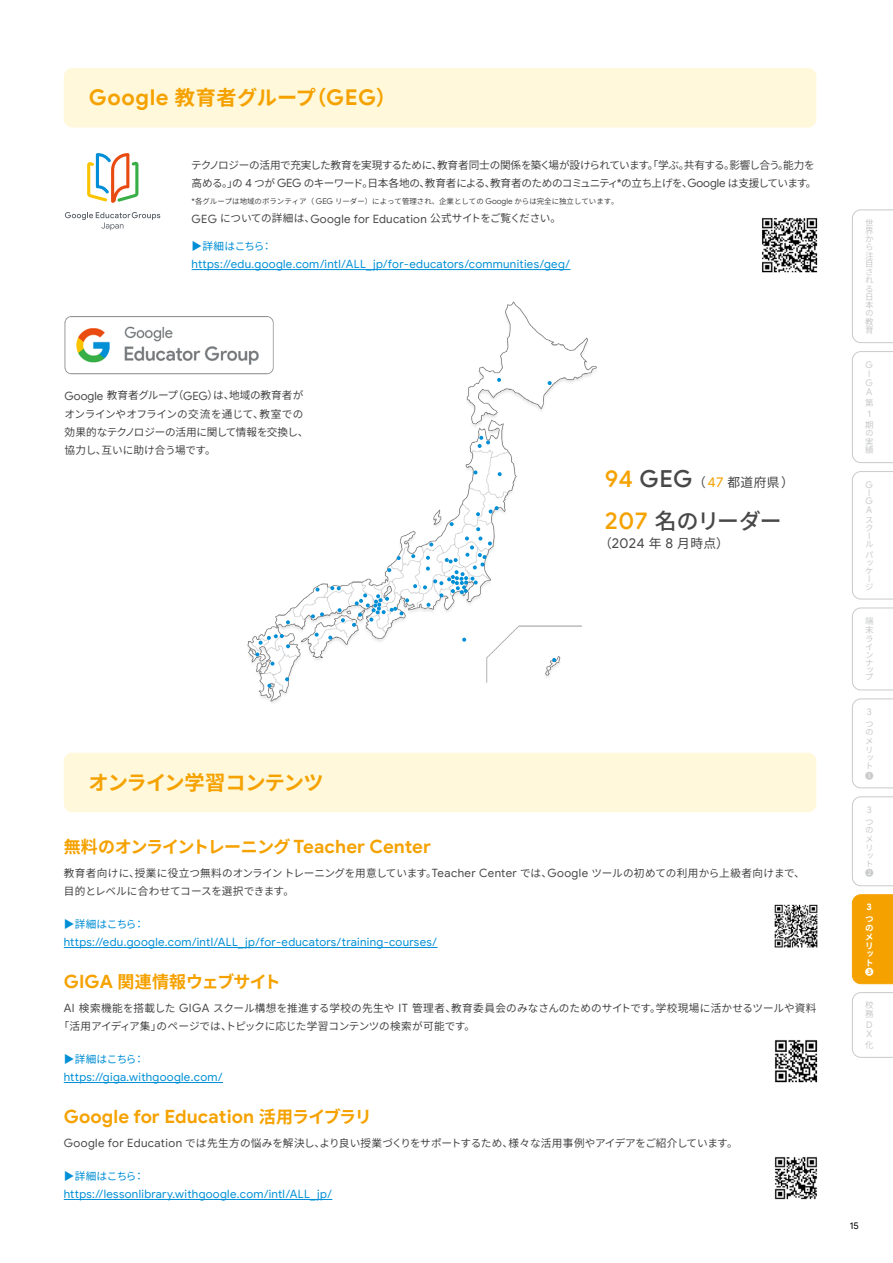
<style>
.page{position:relative;width:893px;height:1263px;background:#fff}
.page>*{position:absolute;margin:0;border:0;box-sizing:border-box;transform-origin:0 0}
.t1{font:700 21.75px "Google Sans";letter-spacing:.03em;color:#f5a200}
.t2{font:500 21.75px "Noto Sans JP";letter-spacing:-.05em;color:#484848}
.t3{font:700 20.25px "Noto Sans JP";letter-spacing:-.03em;color:#f5a200}
.t4{font:700 18.3px "Google Sans";letter-spacing:.005em;color:#f5a200}
.t5{font:700 16.95px "Noto Sans JP";letter-spacing:-.045em;color:#f5a200}
.t6{font:12.75px "Noto Sans JP";letter-spacing:.03em;color:#484848}
.t7{font:11.55px "Google Sans";letter-spacing:.025em;color:#008fd6}
.t8{font:10.65px/18px "Noto Sans JP";letter-spacing:-.015em;color:#484848}
.t9{font:10.65px/18px "Noto Sans JP";letter-spacing:-.045em;color:#484848}
.t10{font:10.65px/18px "Noto Sans JP";letter-spacing:.01em;color:#484848}
.t11{font:10.65px/18px "Noto Sans JP";letter-spacing:.005em;color:#484848}
.t12{font:10.65px "Noto Sans JP";letter-spacing:-.04em;color:#008fd6}
.t13{font:9.6px "Google Sans";color:#000}
.t14{font:9.3px "Google Sans";color:#c9caca}
.t15{font:700 9.3px "Google Sans";color:#fff}
.t16{font:9.15px/9.1px "Google Sans";color:#c9caca}
.t17{font:8.55px/8.2px "Noto Sans JP";color:#c9caca}
.t18{font:700 8.55px/9px "Noto Sans JP";color:#fff;text-align:justify}
.t19{font:7.5px "Noto Sans JP";color:#484848}
.s1{font-family:"Noto Sans JP";font-size:20.25px}
.s2{font-family:"Google Sans";font-size:11.7px}
.s3{font-family:"Google Sans";font-size:11.55px}
.s4{font-family:"Google Sans";font-size:8.1px}
.s5{font-family:"Google Sans";font-weight:500;font-size:24px;color:#f5a200}
.s6{font-family:"Google Sans";font-weight:500;font-size:23.55px}
.s7{font-family:"Google Sans";font-size:14.1px;color:#f5a200}
.s8{font-family:"Google Sans";font-size:24px;color:#f5a200}
.s9{font-family:"Google Sans";font-size:14.1px}
.s10{font-family:"Google Sans";font-size:18.3px}
.s11{font-family:"Noto Sans JP";font-size:16.95px}
</style>
<div class="page">
<img style="left:64px;top:316px;width:147px;height:58px">
<hr style="left:192px;top:269px;width:378px;height:1px;background:#008fd6">
<svg style="left:65px;top:212px;width:95px;height:18px"></svg>
<svg style="left:87px;top:153px;width:51px;height:50px"></svg>
<img style="left:762px;top:218px;width:56px;height:55px">
<img style="left:211px;top:301px;width:386px;height:402px">
<svg style="left:497px;top:378px;width:4px;height:4px"></svg>
<svg style="left:498px;top:472px;width:4px;height:4px"></svg>
<svg style="left:489px;top:506px;width:10px;height:7px"></svg>
<svg style="left:476px;top:512px;width:4px;height:4px"></svg>
<svg style="left:411px;top:554px;width:4px;height:4px"></svg>
<svg style="left:462px;top:638px;width:4px;height:4px"></svg>
<svg style="left:341px;top:618px;width:4px;height:4px"></svg>
<svg style="left:338px;top:608px;width:4px;height:4px"></svg>
<svg style="left:328px;top:636px;width:4px;height:4px"></svg>
<svg style="left:315px;top:633px;width:4px;height:4px"></svg>
<svg style="left:286px;top:620px;width:4px;height:4px"></svg>
<svg style="left:426px;top:603px;width:4px;height:4px"></svg>
<svg style="left:548px;top:381px;width:4px;height:4px"></svg>
<svg style="left:478px;top:436px;width:12px;height:12px"></svg>
<svg style="left:473px;top:470px;width:4px;height:4px"></svg>
<svg style="left:397px;top:556px;width:4px;height:4px"></svg>
<svg style="left:387px;top:568px;width:4px;height:4px"></svg>
<svg style="left:330px;top:586px;width:11px;height:4px"></svg>
<svg style="left:315px;top:587px;width:4px;height:4px"></svg>
<svg style="left:255px;top:634px;width:35px;height:22px"></svg>
<svg style="left:270px;top:662px;width:4px;height:4px"></svg>
<svg style="left:285px;top:677px;width:4px;height:4px"></svg>
<svg style="left:267px;top:684px;width:4px;height:4px"></svg>
<svg style="left:552px;top:658px;width:4px;height:4px"></svg>
<svg style="left:352px;top:584px;width:65px;height:43px"></svg>
<svg style="left:423px;top:522px;width:69px;height:75px"></svg>
<svg style="left:311px;top:612px;width:13px;height:6px"></svg>
<div style="left:64px;top:68px;width:752px;height:60px;background:#fff8db;border-radius:9px"></div>
<div style="left:64px;top:753px;width:752px;height:59px;background:#fff8db;border-radius:9px"></div>
<hr style="left:64px;top:947px;width:374px;height:1px;background:#008fd6">
<img style="left:774px;top:904px;width:44px;height:44px">
<hr style="left:64px;top:1082px;width:159px;height:1px;background:#008fd6">
<img style="left:774px;top:1040px;width:44px;height:43px">
<hr style="left:64px;top:1199px;width:268px;height:1px;background:#008fd6">
<img style="left:774px;top:1157px;width:44px;height:43px">
<svg style="left:852px;top:607px;width:41px;height:83px"></svg>
<svg style="left:852px;top:471px;width:41px;height:128px"></svg>
<svg style="left:852px;top:698px;width:41px;height:90px"></svg>
<svg style="left:852px;top:796px;width:41px;height:90px"></svg>
<div style="left:852px;top:894px;width:41px;height:90px;background:#f5a200"></div>
<svg style="left:852px;top:992px;width:41px;height:66px"></svg>
<svg style="left:852px;top:209px;width:41px;height:134px"></svg>
<svg style="left:852px;top:351px;width:41px;height:112px"></svg>
<h1 class="t1" style="left:89px;top:84px;width:309px">Google <span class="s1">教育者グループ（</span>GEG<span class="s1">）</span></h1>
<p class="t9" style="left:191px;top:156px;width:627px">テクノロジーの活用で充実した教育を実現するために、教育者同士の関係を築く場が設けられています。「学ぶ。共有する。影響し合う。能力を高める。」の <span class="s2">4</span> つが <span class="s3">GEG</span> のキーワード。日本各地の、教育者による、教育者のためのコミュニティ<span class="s3">*</span>の立ち上げを、<span class="s3">Google</span> は支援しています。</p>
<p class="t19" style="left:192px;top:197px;width:428px"><span class="s4">*</span>各グループは地域のボランティア（ <span class="s4">GEG</span> リーダー）によって管理され、企業としての <span class="s4">Google</span> からは完全に独立しています。</p>
<p class="t8" style="left:192px;top:210px;width:371px"><span class="s3">GEG</span> についての詳細は、<span class="s3">Google for Education</span> 公式サイトをご覧ください。</p>
<p class="t12" style="left:192px;top:240px;width:82px">▶詳細はこちら：</p>
<p class="t7" style="left:192px;top:257px;width:380px">https://edu.google.com/intl/ALL_jp/for-educators/communities/geg/</p>
<p class="t8" style="left:64px;top:387px;width:245px"><span class="s3">Google</span> 教育者グループ（<span class="s3">GEG</span>）は、地域の教育者がオンラインやオフラインの交流を通じて、教室での効果的なテクノロジーの活用に関して情報を交換し、協力し、互いに助け合う場です。</p>
<h2 class="t3" style="left:89px;top:771px;width:237px">オンライン学習コンテンツ</h2>
<p class="t6" style="left:605px;top:475px;width:191px"><span class="s5">94</span> <span class="s6">GEG</span>（<span class="s7">47</span> 都道府県）</p>
<h1 class="t2" style="left:605px;top:509px;width:178px"><span class="s8">207</span> 名のリーダー</h1>
<p class="t6" style="left:599px;top:536px;width:131px">（<span class="s9">2024</span> 年 <span class="s9">8</span> 月時点）</p>
<h3 class="t5" style="left:64px;top:837px;width:369px">無料のオンライントレーニング <span class="s10">Teacher Center</span></h3>
<p class="t11" style="left:64px;top:864px;width:743px">教育者向けに、授業に役立つ無料のオンライントレーニングを用意しています。<span class="s3">Teacher Center</span> では、<span class="s3">Google</span> ツールの初めての利用から上級者向けまで、目的とレベルに合わせてコースを選択できます。</p>
<p class="t12" style="left:64px;top:918px;width:82px">▶詳細はこちら：</p>
<p class="t7" style="left:64px;top:935px;width:375px">https://edu.google.com/intl/ALL_jp/for-educators/training-courses/</p>
<h3 class="t5" style="left:64px;top:972px;width:218px"><span class="s10">GIGA</span> 関連情報ウェブサイト</h3>
<p class="t10" style="left:59px;top:999px;width:759px;text-indent:5px"><span class="s3">AI</span> 検索機能を搭載した <span class="s3">GIGA</span> スクール構想を推進する学校の先生や <span class="s3">IT</span> 管理者、教育委員会のみなさんのためのサイトです。学校現場に活かせるツールや資料「活用アイディア集」のページでは、トピックに応じた学習コンテンツの検索が可能です。</p>
<p class="t12" style="left:64px;top:1053px;width:82px">▶詳細はこちら：</p>
<p class="t7" style="left:64px;top:1070px;width:160px">https://giga.withgoogle.com/</p>
<h3 class="t4" style="left:64px;top:1105px;width:310px">Google for Education <span class="s11">活用ライブラリ</span></h3>
<p class="t8" style="left:64px;top:1134px;width:675px"><span class="s3">Google for Education</span> では先生方の悩みを解決し、より良い授業づくりをサポートするため、様々な活用事例やアイデアをご紹介しています。</p>
<p class="t12" style="left:64px;top:1170px;width:82px">▶詳細はこちら：</p>
<p class="t7" style="left:64px;top:1187px;width:270px">https://lessonlibrary.withgoogle.com/intl/ALL_jp/</p>
<p class="t17" style="left:865px;top:219px;width:10px">世界から注目される日本の教育</p>
<p class="t16" style="left:865px;top:360px;width:9px">G<br>I<br>G<br>A</p>
<p class="t17" style="left:865px;top:399px;width:10px">第</p>
<p class="t14" style="left:867px;top:408px;width:5px">1</p>
<p class="t17" style="left:865px;top:421px;width:10px;text-align:justify">期の実績</p>
<p class="t16" style="left:865px;top:481px;width:9px;line-height:8.2px">G<br>I<br>G<br>A</p>
<p class="t17" style="left:865px;top:515px;width:10px">スクール</p>
<p class="t17" style="left:865px;top:551px;width:10px">パッケージ</p>
<p class="t17" style="left:865px;top:617px;width:10px;text-align:justify">端末ラインナップ</p>
<p class="t14" style="left:867px;top:706px;width:6px">3</p>
<p class="t17" style="left:865px;top:720px;width:9px;line-height:8.7px;text-align:justify">つのメリ</p>
<p class="t17" style="left:865px;top:754px;width:10px;line-height:8.7px">ット<br>❶</p>
<p class="t14" style="left:867px;top:804px;width:6px">3</p>
<p class="t17" style="left:865px;top:817px;width:9px;line-height:8.7px;text-align:justify">つのメリ</p>
<p class="t17" style="left:865px;top:852px;width:10px;line-height:8.7px">ット<br>❷</p>
<p class="t15" style="left:866px;top:901px;width:7px">3</p>
<p class="t18" style="left:865px;top:915px;width:9px">つのメリ</p>
<p class="t18" style="left:865px;top:950px;width:10px;line-height:8.4px">ット</p>
<p class="t18" style="left:865px;top:967px;width:10px">❸</p>
<p class="t17" style="left:865px;top:1001px;width:10px">校務</p>
<p class="t16" style="left:866px;top:1020px;width:8px">D<br>X</p>
<p class="t17" style="left:865px;top:1041px;width:10px">化</p>
<p class="t13" style="left:850px;top:1220px;width:11px">15</p>
</div>
